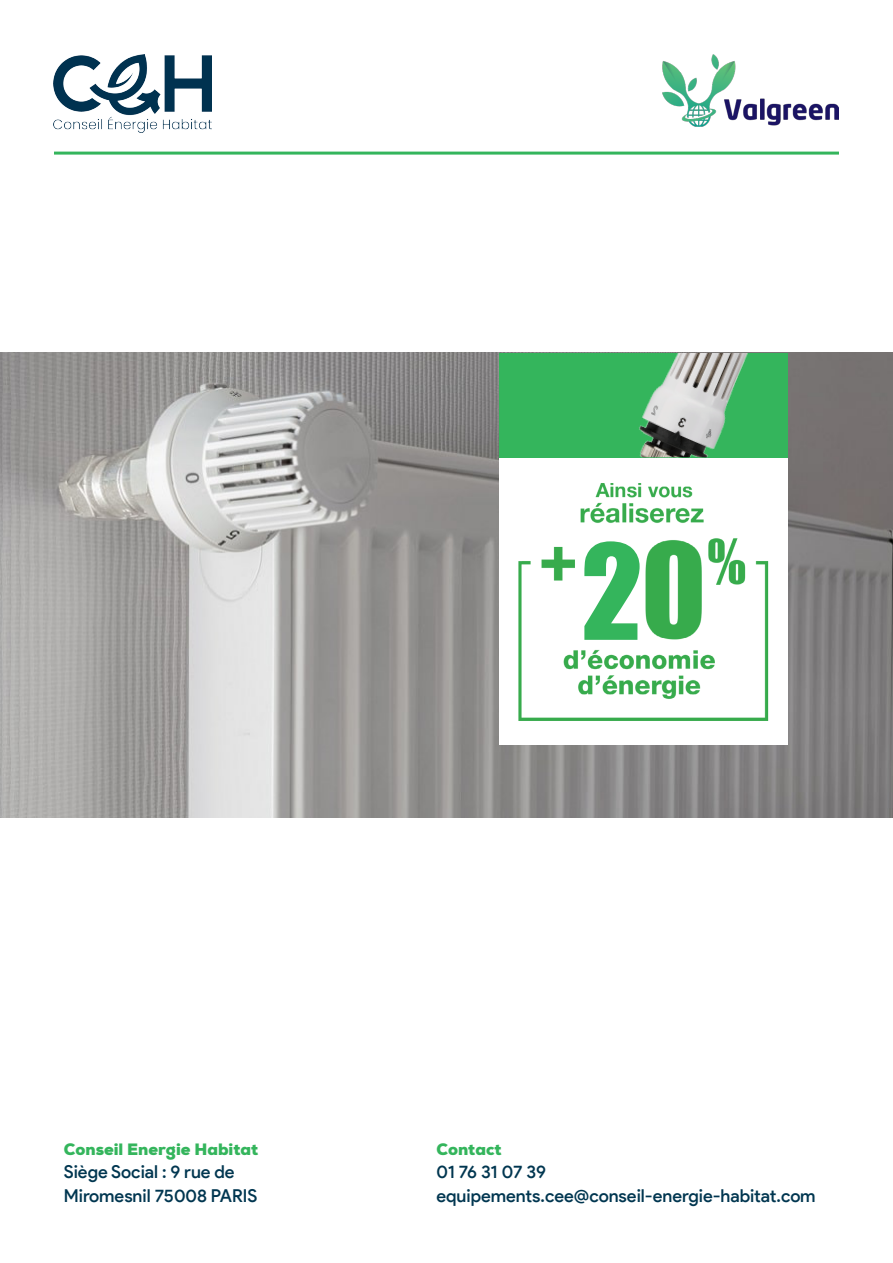
<style>
.page{position:relative;width:893px;height:1263px;background:#fff}
.page>*{position:absolute;margin:0;border:0;box-sizing:border-box;transform-origin:0 0}
.t1{font:122.25px "Impact";color:#34b55c}
.t2{font:500 17.7px/23.1px "Product Sans";color:#003650}
.t3{font:900 16.05px "Nexa";color:#34b55c}
</style>
<div class="page">
<hr style="left:54px;top:152px;width:785px;height:3px;background:#34b55c">
<img style="left:0;top:353px;width:893px;height:464px">
<div style="left:500px;top:450px;width:288px;height:294px;background:#fff"></div>
<img style="left:518px;top:483px;width:251px;height:238px">
<div style="left:500px;top:353px;width:288px;height:104px;background:#34b55c"></div>
<img style="left:639px;top:353px;width:109px;height:104px">
<div style="left:583px;top:536px;width:59px;height:104px;background:#fff"></div>
<img style="left:662px;top:54px;width:177px;height:73px">
<img style="left:54px;top:54px;width:158px;height:78px">
<h1 class="t1" style="left:581px;top:497px;width:63px">2</h1>
<p class="t3" style="left:64px;top:1139px;width:196px">Conseil Energie Habitat</p>
<p class="t2" style="left:64px;top:1161px;width:195px">Siège Social : 9 rue de<br>Miromesnil 75008 PARIS</p>
<p class="t3" style="left:436px;top:1139px;width:67px">Contact</p>
<p class="t2" style="left:436px;top:1161px;width:381px">01 76 31 07 39 equipements.cee@conseil-energie-habitat.com</p>
</div>
